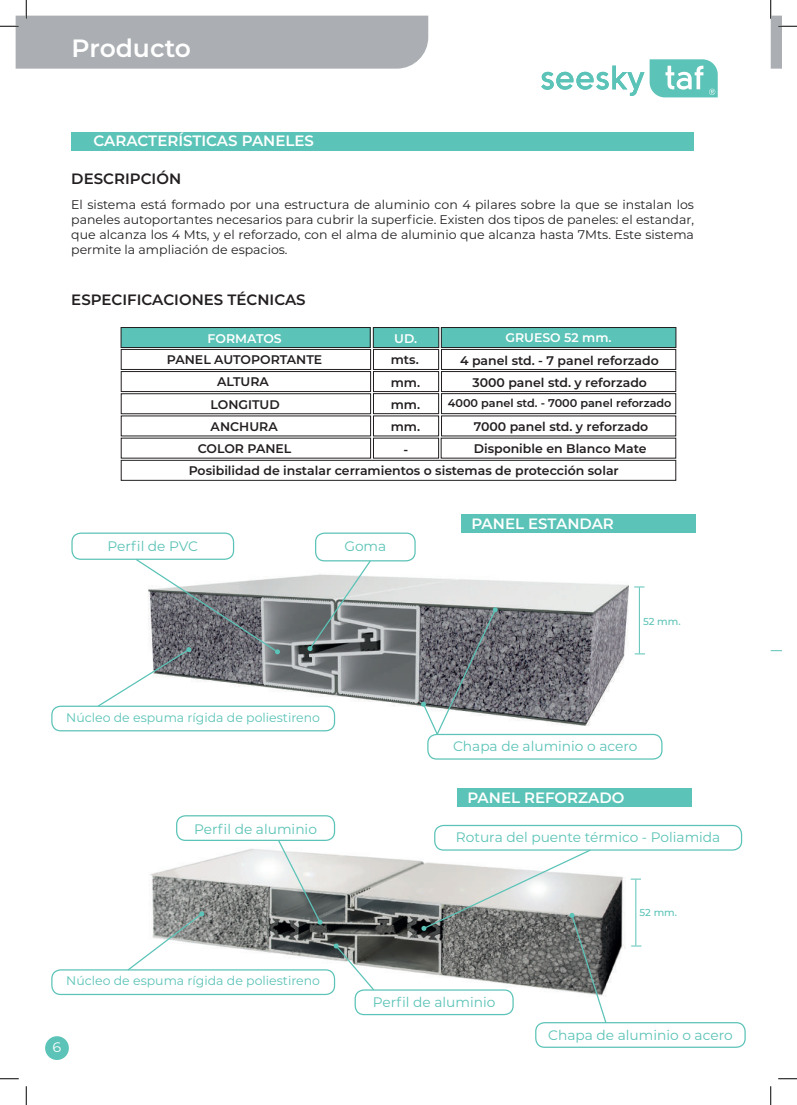
<style>
.page{position:relative;width:797px;height:1105px;background:#fff}
.page>*{position:absolute;margin:0;border:0;box-sizing:border-box;transform-origin:0 0}
.t1{font:600 25px "Montserrat";color:#fff}
.t2{font:600 15px "Montserrat";color:#fff}
.t3{font:600 15px "Montserrat";color:#231f20}
.t4{font:13.75px "Montserrat";color:#5bc3b7}
.t5{font:13.75px "Montserrat";color:#fff}
.t6{font:12.5px/15px "Montserrat";color:#231f20;text-align:justify}
.t7{font:600 12.5px/22.2px "Montserrat";color:#231f20;text-align:center}
.t8{font:12.5px "Montserrat";color:#5bc3b7}
.t9{font:600 12.5px "Montserrat";color:#fff}
.t10{font:600 11.25px "Montserrat";color:#231f20}
.t11{font:500 10px "Montserrat";color:#5bc3b7}
</style>
<div class="page">
<div style="left:71px;top:132px;width:623px;height:18px;background:#5bc3b7"></div>
<div style="left:460px;top:514px;width:235px;height:18px;background:#5bc3b7"></div>
<img style="left:280px;top:575px;width:349px;height:155px">
<div style="left:456px;top:788px;width:235px;height:19px;background:#5bc3b7"></div>
<img style="left:140px;top:839px;width:485px;height:158px">
<svg style="left:541px;top:59px;width:176px;height:38px"></svg>
<div style="left:121px;top:327px;width:249px;height:20px;background:#5bc3b7"></div>
<div style="left:121px;top:327px;width:249px;height:21px;border:1px solid #231f20"></div>
<div style="left:121px;top:349px;width:250px;height:21px;border:1px solid #231f20"></div>
<div style="left:121px;top:371px;width:250px;height:21px;border:1px solid #231f20"></div>
<div style="left:121px;top:393px;width:250px;height:21px;border:1px solid #231f20"></div>
<div style="left:373px;top:327px;width:66px;height:20px;background:#5bc3b7"></div>
<div style="left:373px;top:327px;width:66px;height:21px;border:1px solid #231f20"></div>
<div style="left:373px;top:349px;width:66px;height:21px;border:1px solid #231f20"></div>
<div style="left:373px;top:371px;width:66px;height:21px;border:1px solid #231f20"></div>
<div style="left:373px;top:393px;width:66px;height:21px;border:1px solid #231f20"></div>
<div style="left:441px;top:349px;width:235px;height:21px;border:1px solid #231f20"></div>
<div style="left:441px;top:371px;width:235px;height:21px;border:1px solid #231f20"></div>
<div style="left:441px;top:393px;width:235px;height:21px;border:1px solid #231f20"></div>
<div style="left:121px;top:460px;width:555px;height:21px;border:1px solid #231f20"></div>
<div style="left:441px;top:327px;width:235px;height:20px;background:#5bc3b7"></div>
<div style="left:441px;top:327px;width:235px;height:21px;border:1px solid #231f20"></div>
<div style="left:71px;top:532px;width:163px;height:28px;border:1px solid #5bc3b7;border-radius:9px"></div>
<svg style="left:307px;top:559px;width:65px;height:92px;background:#a3a8a8"></svg>
<div style="left:315px;top:532px;width:100px;height:29px;border:1px solid #5bc3b7;border-radius:9px"></div>
<div style="left:427px;top:734px;width:235px;height:26px;border:1px solid #5bc3b7;border-radius:9px"></div>
<svg style="left:420px;top:607px;width:78px;height:129px"></svg>
<div style="left:51px;top:706px;width:284px;height:25px;border:1px solid #5bc3b7;border-radius:9px"></div>
<svg style="left:96px;top:558px;width:184px;height:150px"></svg>
<div style="left:535px;top:1022px;width:210px;height:26px;border:1px solid #5bc3b7;border-radius:9px"></div>
<div style="left:354px;top:989px;width:159px;height:26px;border:1px solid #5bc3b7;border-radius:9px"></div>
<svg style="left:333px;top:943px;width:42px;height:49px"></svg>
<div style="left:51px;top:969px;width:284px;height:26px;border:1px solid #5bc3b7;border-radius:9px"></div>
<svg style="left:126px;top:911px;width:78px;height:61px"></svg>
<div style="left:434px;top:825px;width:308px;height:26px;border:1px solid #5bc3b7;border-radius:9px"></div>
<svg style="left:421px;top:848px;width:186px;height:176px"></svg>
<div style="left:176px;top:815px;width:159px;height:26px;border:1px solid #5bc3b7;border-radius:9px"></div>
<svg style="left:277px;top:839px;width:46px;height:86px"></svg>
<div style="left:45px;top:1036px;width:24px;height:24px;background:#5bc3b7;border-radius:50%"></div>
<hr style="left:639px;top:587px;width:1px;height:66px;background:#5bc3b7">
<hr style="left:635px;top:879px;width:1px;height:66px;background:#5bc3b7">
<svg style="left:0;top:1078px;width:19px;height:1px"></svg>
<svg style="left:0;top:0;width:428px;height:69px"></svg>
<svg style="left:25px;top:1086px;width:2px;height:19px"></svg>
<svg style="left:770px;top:0;width:27px;height:69px"></svg>
<svg style="left:770px;top:650px;width:27px;height:455px"></svg>
<h1 class="t1" style="left:72px;top:31px;width:121px">Producto</h1>
<p class="t2" style="left:94px;top:130px;width:222px">CARACTERÍSTICAS PANELES</p>
<p class="t3" style="left:71px;top:168px;width:111px">DESCRIPCIÓN</p>
<p class="t6" style="left:71px;top:197px;width:624px">El sistema está formado por una estructura de aluminio con 4 pilares sobre la que se instalan los paneles autoportantes necesarios para cubrir la superficie. Existen dos tipos de paneles: el estandar, que alcanza los 4 Mts, y el reforzado, con el alma de aluminio que alcanza hasta 7Mts. Este sistema permite la ampliación de espacios.</p>
<p class="t3" style="left:71px;top:289px;width:236px">ESPECIFICACIONES TÉCNICAS</p>
<p class="t9" style="left:208px;top:329px;width:76px">FORMATOS</p>
<p class="t7" style="left:167px;top:348px;width:157px">PANEL AUTOPORTANTE<br>ALTURA<br>LONGITUD<br>ANCHURA<br>COLOR PANEL</p>
<p class="t9" style="left:505px;top:329px;width:108px">GRUESO 52 mm.</p>
<p class="t9" style="left:394px;top:329px;width:24px">UD.</p>
<p class="t7" style="left:391px;top:348px;width:31px;text-align:justify">mts. mm. mm. mm.</p>
<p class="t7" style="left:460px;top:349px;width:200px">4 panel std. - 7 panel reforzado<br>3000 panel std. y reforzado</p>
<p class="t10" style="left:448px;top:395px;width:225px">4000 panel std. - 7000 panel reforzado</p>
<p class="t7" style="left:473px;top:415px;width:176px">7000 panel std. y reforzado</p>
<p class="t7" style="left:189px;top:437px;width:459px;text-align:left;text-indent:285px">Disponible en Blanco Mate<br>Posibilidad de instalar cerramientos o sistemas de protección solar</p>
<p class="t7" style="left:403px;top:438px;width:6px">-</p>
<p class="t4" style="left:107px;top:537px;width:92px">Perfil de PVC</p>
<p class="t4" style="left:344px;top:537px;width:43px">Goma</p>
<p class="t8" style="left:66px;top:709px;width:255px">Núcleo de espuma rígida de poliestireno</p>
<p class="t4" style="left:194px;top:819px;width:124px">Perfil de aluminio</p>
<p class="t8" style="left:66px;top:972px;width:255px">Núcleo de espuma rígida de poliestireno</p>
<p class="t2" style="left:471px;top:513px;width:144px">PANEL ESTANDAR</p>
<p class="t11" style="left:643px;top:614px;width:39px">52 mm.</p>
<p class="t4" style="left:453px;top:737px;width:186px">Chapa de aluminio o acero</p>
<p class="t2" style="left:467px;top:787px;width:159px">PANEL REFORZADO</p>
<p class="t4" style="left:456px;top:828px;width:266px">Rotura del puente térmico - Poliamida</p>
<p class="t11" style="left:639px;top:905px;width:39px">52 mm.</p>
<p class="t5" style="left:52px;top:1038px;width:11px">6</p>
<p class="t4" style="left:373px;top:992px;width:124px">Perfil de aluminio</p>
<p class="t4" style="left:548px;top:1025px;width:186px">Chapa de aluminio o acero</p>
</div>
